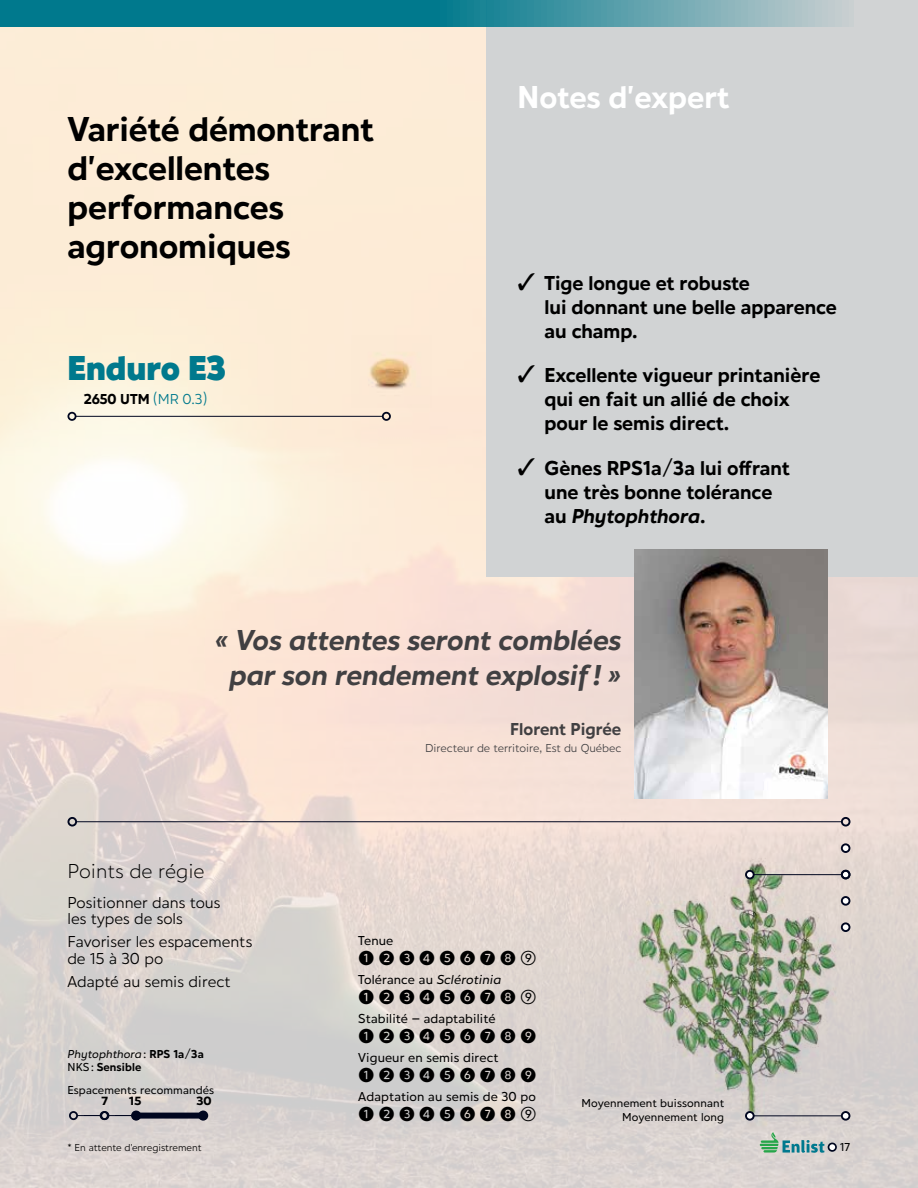
<style>
.page{position:relative;width:918px;height:1188px;background:#fff}
.page>*{position:absolute;margin:0;border:0;box-sizing:border-box;transform-origin:0 0}
.t1{font:700 36px/38.8px "Hartwell";letter-spacing:-.005em;color:#000}
.t2{font:800 36px "Hartwell";color:#00798d}
.t3{font:700 33px "Hartwell";letter-spacing:-.005em;color:#fff}
.t4{font:italic 700 30px/34.5px "Hartwell";color:#414042;text-align:center}
.t5{font:700 21px/24px "Hartwell";color:#000}
.t6{font:500 21px "Hartwell";letter-spacing:.18em;color:#000}
.t7{font:300 21px "Hartwell";color:#000}
.t8{font:700 18px "Hartwell";color:#414042}
.t9{font:16.5px/16.5px "Hartwell";color:#000}
.t10{font:700 15px "Hartwell";letter-spacing:-.005em;color:#000}
.t11{font:500 13.5px "Hartwell";letter-spacing:.01em;color:#000}
.t12{font:700 12.45px "Hartwell";color:#000;scale:1.09 1}
.t13{font:500 12px/13.5px "Hartwell";letter-spacing:.005em;color:#000;text-align:right}
.t14{font:12px "Hartwell";letter-spacing:-.005em;color:#414042}
.t15{font:700 12px/13.5px "Hartwell";letter-spacing:.01em;color:#000}
.t16{font:10.5px "Hartwell";letter-spacing:-.005em;color:#000}
.s1{font-weight:400;color:#00798d}
.s2{font-style:italic}
.s3{font-weight:500;font-style:italic}
.s4{font-weight:500}
</style>
<div class="page">
<img style="left:0;top:27px;width:918px;height:1161px">
<svg style="left:760px;top:1132px;width:64px;height:21px"></svg>
<div style="left:829px;top:1143px;width:7px;height:8px;background:#fff;border-radius:50%"></div>
<div style="left:828px;top:1143px;width:9px;height:9px;border:2px solid #00061f;border-radius:50%"></div>
<div style="left:486px;top:0;width:432px;height:577px;background:#d1d3d4"></div>
<div style="left:842px;top:923px;width:7px;height:8px;background:#fff;border-radius:50%"></div>
<div style="left:841px;top:922px;width:9px;height:10px;border:2px solid #00061f;border-radius:50%"></div>
<div style="left:746px;top:1112px;width:8px;height:8px;background:#fff;border-radius:50%"></div>
<div style="left:842px;top:1112px;width:8px;height:8px;background:#fff;border-radius:50%"></div>
<hr style="left:754px;top:1115px;width:88px;height:1px;background:#00061f">
<div style="left:745px;top:1111px;width:10px;height:10px;border:2px solid #00061f;border-radius:50%"></div>
<div style="left:841px;top:1111px;width:9px;height:10px;border:2px solid #00061f;border-radius:50%"></div>
<div style="left:842px;top:871px;width:7px;height:7px;background:#fff;border-radius:50%"></div>
<div style="left:842px;top:844px;width:7px;height:8px;background:#fff;border-radius:50%"></div>
<div style="left:841px;top:843px;width:9px;height:10px;border:2px solid #00061f;border-radius:50%"></div>
<div style="left:842px;top:897px;width:7px;height:8px;background:#fff;border-radius:50%"></div>
<div style="left:841px;top:896px;width:9px;height:10px;border:2px solid #00061f;border-radius:50%"></div>
<div style="left:746px;top:870px;width:8px;height:8px;background:#fff;border-radius:50%"></div>
<hr style="left:754px;top:874px;width:88px;height:1px;background:#00061f">
<div style="left:745px;top:870px;width:10px;height:9px;border:2px solid #00061f;border-radius:50%"></div>
<div style="left:841px;top:870px;width:9px;height:9px;border:2px solid #00061f;border-radius:50%"></div>
<hr style="left:76px;top:821px;width:766px;height:1px;background:#00061f">
<div style="left:67px;top:817px;width:10px;height:10px;border:2px solid #00061f;border-radius:50%"></div>
<div style="left:841px;top:817px;width:9px;height:10px;border:2px solid #00061f;border-radius:50%"></div>
<hr style="left:76px;top:416px;width:307px;height:1px;background:#00061f">
<div style="left:67px;top:412px;width:10px;height:9px;border:2px solid #00061f;border-radius:50%"></div>
<div style="left:382px;top:412px;width:9px;height:9px;border:2px solid #00061f;border-radius:50%"></div>
<img style="left:351px;top:336px;width:81px;height:72px">
<svg style="left:78px;top:1115px;width:22px;height:1px"></svg>
<div style="left:69px;top:1111px;width:9px;height:9px;border:2px solid #00061f;border-radius:50%"></div>
<div style="left:136px;top:1113px;width:67px;height:6px;background:#00061f"></div>
<svg style="left:131px;top:1111px;width:10px;height:10px"></svg>
<div style="left:198px;top:1111px;width:10px;height:10px;background:#00061f;border-radius:50%"></div>
<svg style="left:109px;top:1115px;width:23px;height:1px"></svg>
<div style="left:100px;top:1111px;width:9px;height:9px;border:2px solid #00061f;border-radius:50%"></div>
<div style="left:132px;top:1111px;width:9px;height:9px;border:2px solid #00061f;border-radius:50%"></div>
<svg style="left:0;top:0;width:842px;height:27px;background:#2f8d9c"></svg>
<img style="left:635px;top:549px;width:193px;height:250px">
<h1 class="t1" style="left:68px;top:113px;width:308px">Variété démontrant d'excellentes performances agronomiques</h1>
<h1 class="t2" style="left:68px;top:347px;width:160px">Enduro E3</h1>
<p class="t10" style="left:84px;top:391px;width:125px">2650 UTM <span class="s1">(MR 0.3)</span></p>
<h2 class="t3" style="left:517px;top:78px;width:213px">Notes d'expert</h2>
<p class="t5" style="left:544px;top:273px;width:294px;text-indent:-27px">✓ Tige longue et robuste<br>lui donnant une belle apparence au champ.</p>
<p class="t5" style="left:544px;top:366px;width:277px;text-indent:-27px">✓ Excellente vigueur printanière qui en fait un allié de choix pour le semis direct.</p>
<p class="t5" style="left:544px;top:458px;width:247px;text-indent:-27px">✓ Gènes RPS1a/3a lui offrant une très bonne tolérance au <span class="s2">Phytophthora</span>.</p>
<h3 class="t4" style="left:214px;top:626px;width:408px">« Vos attentes seront comblées par son rendement explosif! »</h3>
<p class="t8" style="left:510px;top:719px;width:113px">Florent Pigrée</p>
<p class="t14" style="left:425px;top:741px;width:198px">Directeur de territoire, Est du Québec</p>
<p class="t7" style="left:68px;top:858px;width:139px">Points de régie</p>
<p class="t9" style="left:68px;top:895px;width:154px">Positionner dans tous les types de sols</p>
<p class="t9" style="left:68px;top:935px;width:186px">Favoriser les espacements de 15 à 30 po</p>
<p class="t9" style="left:68px;top:975px;width:165px">Adapté au semis direct</p>
<p class="t15" style="left:68px;top:1048px;width:138px"><span class="s3">Phytophthora</span> <span class="s4">:</span> RPS 1a/3a<br><span class="s4">NKS :</span> Sensible</p>
<p class="t13" style="left:68px;top:1084px;width:148px">Espacements recommandés</p>
<p class="t12" style="left:102px;top:1094px;width:8px">7</p>
<p class="t12" style="left:129px;top:1094px;width:13px">15</p>
<p class="t12" style="left:196px;top:1094px;width:16px">30</p>
<p class="t16" style="left:68px;top:1142px;width:136px">* En attente d’enregistrement</p>
<p class="t11" style="left:358px;top:933px;width:36px">Tenue</p>
<p class="t6" style="left:358px;top:945px;width:180px">➊➋➌➍➎➏➐➑➈</p>
<p class="t11" style="left:358px;top:972px;width:145px">Tolérance au <span class="s2">Sclérotinia</span></p>
<p class="t6" style="left:358px;top:984px;width:180px">➊➋➌➍➎➏➐➑➈</p>
<p class="t11" style="left:358px;top:1011px;width:139px">Stabilité – adaptabilité</p>
<p class="t6" style="left:358px;top:1023px;width:180px">➊➋➌➍➎➏➐➑➒</p>
<p class="t11" style="left:358px;top:1050px;width:142px">Vigueur en semis direct</p>
<p class="t6" style="left:358px;top:1062px;width:180px">➊➋➌➍➎➏➐➑➒</p>
<p class="t11" style="left:358px;top:1089px;width:179px">Adaptation au semis de 30 po</p>
<p class="t6" style="left:358px;top:1101px;width:180px">➊➋➌➍➎➏➐➑➈</p>
<p class="t13" style="left:581px;top:1097px;width:144px">Moyennement buissonnant<br>Moyennement long</p>
<p class="t13" style="left:840px;top:1142px;width:12px">17</p>
</div>
